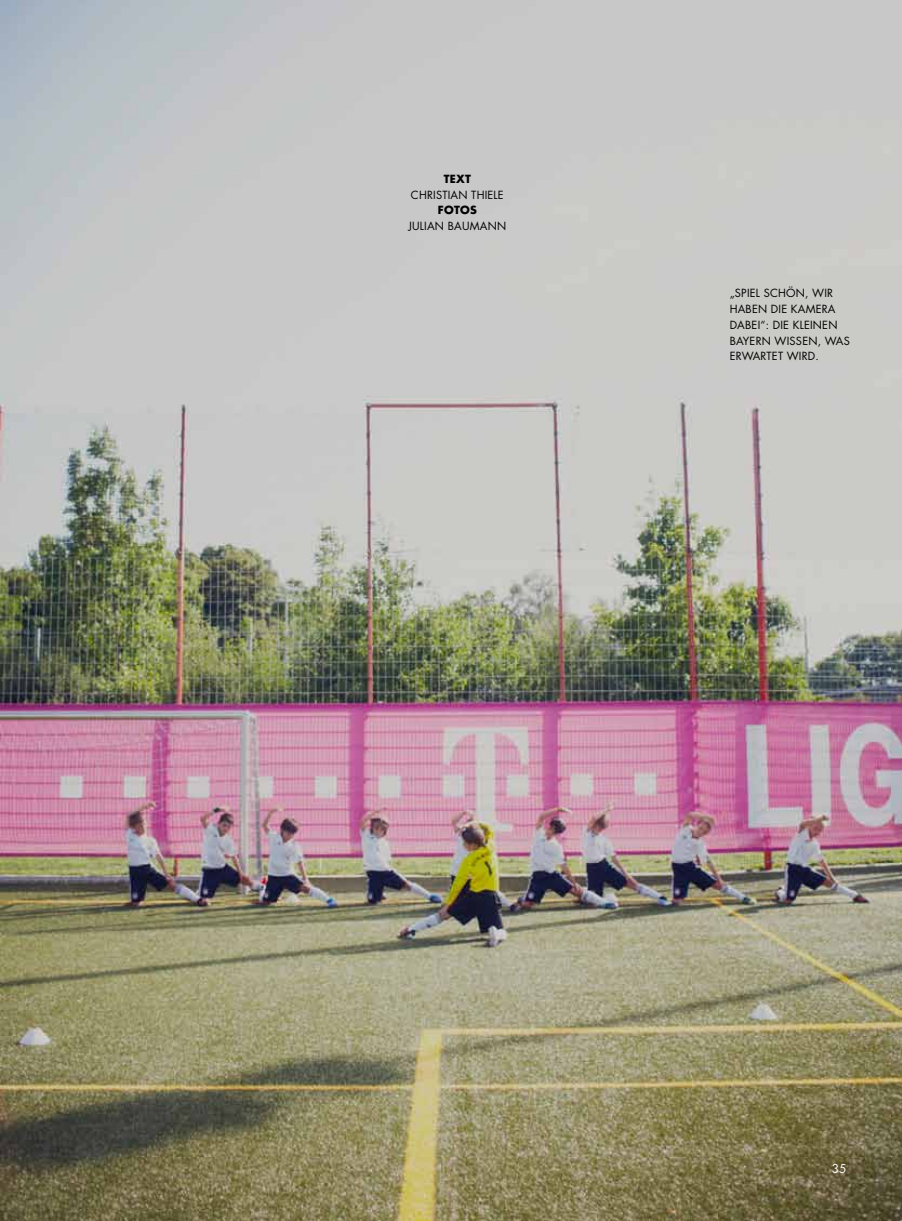
<style>
.page{position:relative;width:902px;height:1221px;background:#fff}
.page>*{position:absolute;margin:0;border:0;box-sizing:border-box;transform-origin:0 0}
.t1{font:12px "Futura LT";color:#fff}
.t2{font:10.95px/15.9px "Futura LT";letter-spacing:.02em;color:#000}
.t3{font:700 10.95px "Futura LT";letter-spacing:.02em;color:#000}
</style>
<div class="page">
<img style="left:1px;top:0;width:900px;height:1220px">
<p class="t3" style="left:444px;top:171px;width:28px">TEXT</p>
<p class="t2" style="left:411px;top:187px;width:94px">CHRISTIAN THIELE</p>
<p class="t3" style="left:438px;top:203px;width:40px">FOTOS</p>
<p class="t2" style="left:408px;top:218px;width:99px">JULIAN BAUMANN</p>
<p class="t2" style="left:729px;top:285px;width:122px">„SPIEL SCHÖN, WIR<br>HABEN DIE KAMERA<br>DABEI“: DIE KLEINEN<br>BAYERN WISSEN, WAS<br>ERWARTET WIRD.</p>
<p class="t1" style="left:831px;top:1160px;width:16px">35</p>
</div>
